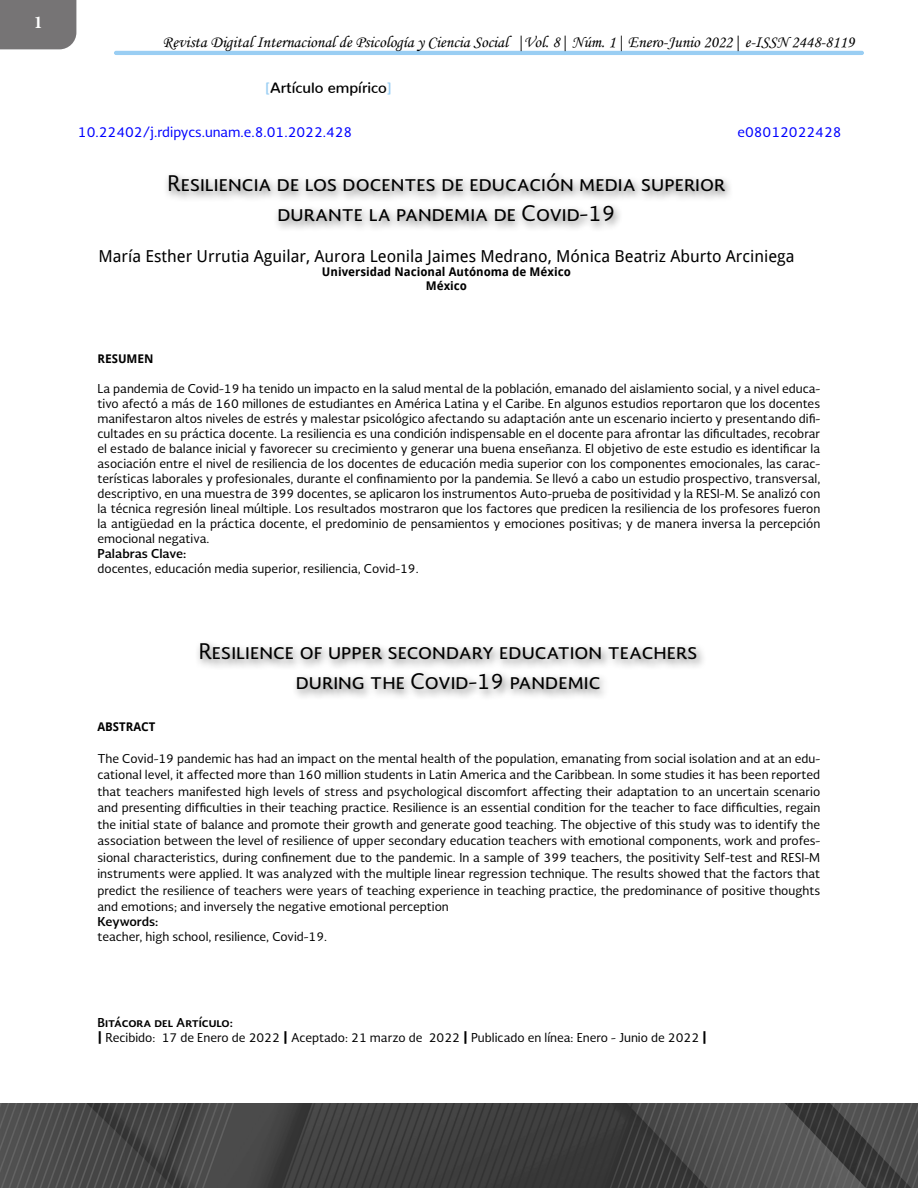
<style>
.page{position:relative;width:918px;height:1188px;background:#fff}
.page>*{position:absolute;margin:0;border:0;box-sizing:border-box;transform-origin:0 0}
.Título_artículo_para{font:21px "Soberana Sans";color:#000}
.Título_ingles_artícu{font:21px "Soberana Sans";color:#000}
.t1{font:700 18px "Minion Pro";color:#fff}
.t2{font:16.5px "Monotype Corsiva";color:#000}
.autores_texto{font:16.5px "Droid Sans";color:#000}
.Seccion_de_articulo{font:600 15px "Nunito";color:#000}
.t3{font:13.5px "Soberana Sans";color:#00f}
.Palabras_claves_text{font:12px/15px "Soberana Sans";color:#000;text-align:justify}
.Abstract_texto{font:12px/16.5px "Soberana Sans";color:#000;text-align:justify}
.Bitacora_texto{font:12px "Soberana Sans";color:#000}
.autores_texto-2{font:700 12px "Droid Sans";color:#000}
.Palabras_claves_rotu{font:700 12px "Soberana Sans";letter-spacing:-.005em;color:#000}
.Bitacora_rotulo{font:700 12px "Soberana Sans";color:#000}
.Abstract_rotulo{font:700 12px "Droid Sans";color:#000}
.Resumen_rotulo{font:700 12px "Droid Sans";color:#000}
.s1{color:#9acef3}
.s2{font-weight:900}
</style>
<div class="page">
<div style="left:163px;top:169px;width:571px;height:63px;background:#000;opacity:.6"></div>
<div style="left:194px;top:639px;width:513px;height:62px;background:#000;opacity:.6"></div>
<div style="left:0;top:0;width:76px;height:49px;background:#767475"></div>
<hr style="left:114px;top:51px;width:750px;height:4px;background:#9acef3;border-radius:2px">
<img style="left:0;top:1103px;width:918px;height:85px">
<p class="t1" style="left:34px;top:10px;width:10px">1</p>
<p class="t2" style="left:163px;top:31px;width:693px">Revista Digital Internacional de Psicología y Ciencia Social |Vol. 8| Núm. 1| Enero-Junio 2022| e-ISSN 2448-8119</p>
<p class="Seccion_de_articulo" style="left:265px;top:75px;width:128px"><span class="s1">[</span>Artículo empírico<span class="s1">]</span></p>
<p class="t3" style="left:737px;top:123px;width:106px">e08012022428</p>
<p class="t3" style="left:78px;top:123px;width:276px">10.22402/j.rdipycs.unam.e.8.01.2022.428</p>
<p class="Título_artículo_para" style="left:167px;top:169px;width:559px">Resiliencia de los docentes de educación media superior</p>
<p class="Título_artículo_para" style="left:277px;top:199px;width:339px">durante la pandemia de Covid-19</p>
<p class="autores_texto" style="left:98px;top:244px;width:698px">María Esther Urrutia Aguilar, Aurora Leonila Jaimes Medrano, Mónica Beatriz Aburto Arciniega</p>
<p class="autores_texto-2" style="left:322px;top:263px;width:251px">Universidad Nacional Autónoma de México</p>
<p class="autores_texto-2" style="left:426px;top:278px;width:43px">México</p>
<p class="Resumen_rotulo" style="left:97px;top:350px;width:58px">RESUMEN</p>
<p class="Palabras_claves_text" style="left:97px;top:380px;width:724px">La pandemia de Covid-19 ha tenido un impacto en la salud mental de la población, emanado del aislamiento social, y a nivel educa&shy;tivo afectó a más de 160 millones de estudiantes en América Latina y el Caribe. En algunos estudios reportaron que los docentes manifestaron altos niveles de estrés y malestar psicológico afectando su adaptación ante un escenario incierto y presentando difi&shy;cultades en su práctica docente. La resiliencia es una condición indispensable en el docente para afrontar las dificultades, recobrar el estado de balance inicial y favorecer su crecimiento y generar una buena enseñanza. El objetivo de este estudio es identificar la asociación entre el nivel de resiliencia de los docentes de educación media superior con los componentes emocionales, las carac&shy;terísticas laborales y profesionales, durante el confinamiento por la pandemia. Se llevó a cabo un estudio prospectivo, transversal, descriptivo, en una muestra de 399 docentes, se aplicaron los instrumentos Auto-prueba de positividad y la RESI-M. Se analizó con la técnica regresión lineal múltiple. Los resultados mostraron que los factores que predicen la resiliencia de los profesores fueron la antigüedad en la práctica docente, el predominio de pensamientos y emociones positivas; y de manera inversa la percepción emocional negativa.</p>
<p class="Palabras_claves_rotu" style="left:97px;top:545px;width:90px">Palabras Clave:</p>
<p class="Palabras_claves_text" style="left:97px;top:560px;width:323px">docentes, educación media superior, resiliencia, Covid-19.</p>
<p class="Título_ingles_artícu" style="left:199px;top:638px;width:500px">Resilience of upper secondary education teachers</p>
<p class="Título_ingles_artícu" style="left:296px;top:668px;width:306px">during the Covid-19 pandemic</p>
<p class="Abstract_rotulo" style="left:97px;top:718px;width:59px">ABSTRACT</p>
<p class="Abstract_texto" style="left:97px;top:750px;width:724px">The Covid-19 pandemic has had an impact on the mental health of the population, emanating from social isolation and at an edu&shy;cational level, it affected more than 160 million students in Latin America and the Caribbean. In some studies it has been reported that teachers manifested high levels of stress and psychological discomfort affecting their adaptation to an uncertain scenario and presenting difficulties in their teaching practice. Resilience is an essential condition for the teacher to face difficulties, regain the initial state of balance and promote their growth and generate good teaching. The objective of this study was to identify the association between the level of resilience of upper secondary education teachers with emotional components, work and profes&shy;sional characteristics, during confinement due to the pandemic. In a sample of 399 teachers, the positivity Self-test and RESI-M instruments were applied. It was analyzed with the multiple linear regression technique. The results showed that the factors that predict the resilience of teachers were years of teaching experience in teaching practice, the predominance of positive thoughts and emotions; and inversely the negative emotional perception</p>
<p class="Palabras_claves_rotu" style="left:97px;top:914px;width:63px">Keywords:</p>
<p class="Palabras_claves_text" style="left:97px;top:929px;width:231px">teacher, high school, resilience, Covid-19.</p>
<p class="Bitacora_rotulo" style="left:97px;top:1015px;width:137px">Bitácora del Artículo:</p>
<p class="Bitacora_texto" style="left:97px;top:1030px;width:611px"><span class="s2">|</span> Recibido: 17 de Enero de 2022 <span class="s2">|</span> Aceptado: 21 marzo de 2022 <span class="s2">|</span> Publicado en línea: Enero - Junio de 2022 <span class="s2">|</span></p>
</div>
